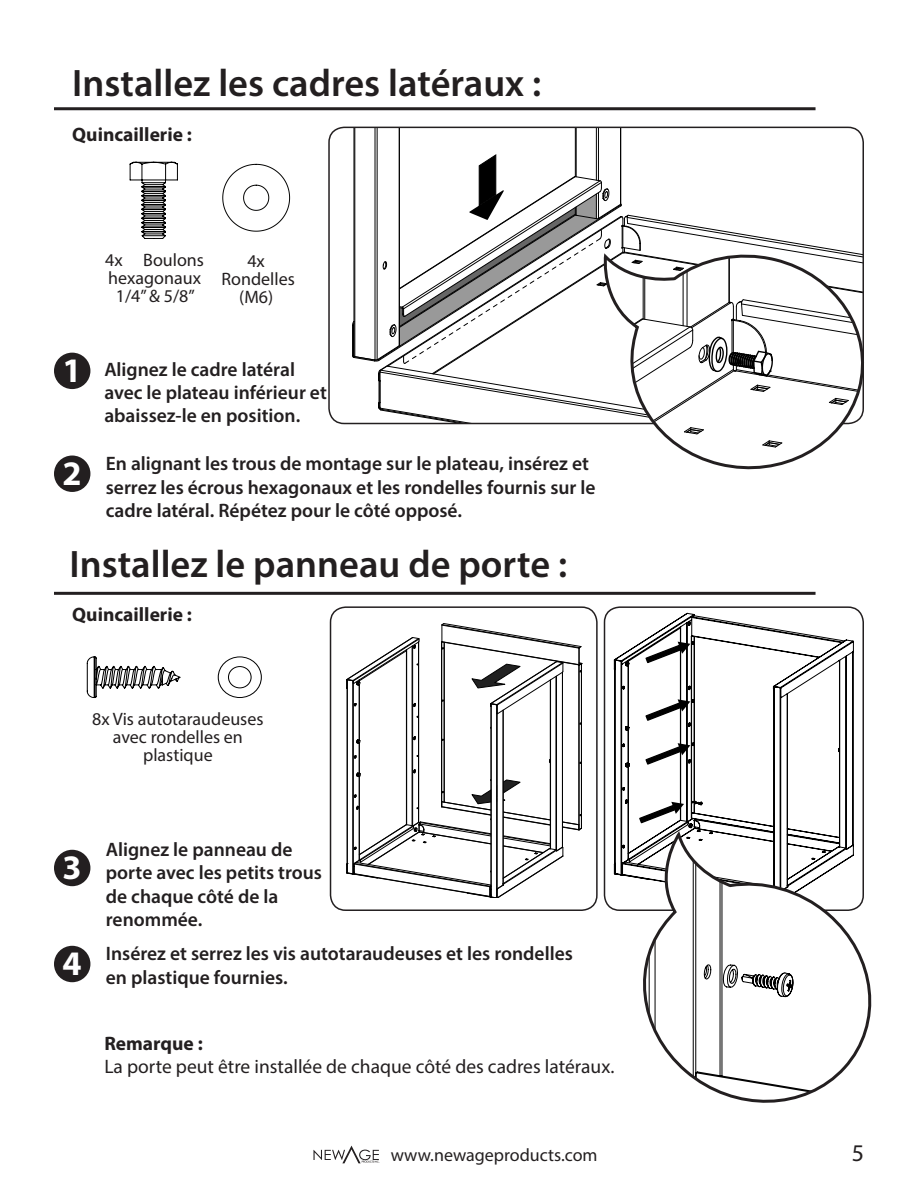
<style>
.page{position:relative;width:918px;height:1188px;background:#fff}
.page>*{position:absolute;margin:0;border:0;box-sizing:border-box;transform-origin:0 0}
.t1{font:600 38.4px "Myriad Pro";color:#231f20}
.t2{font:700 34.5px "Myriad Pro";color:#fff}
.t3{font:24px "Myriad Pro";color:#231f20}
.t4{font:600 19.5px/23.4px "Myriad Pro";color:#231f20}
.t5{font:19.5px "Myriad Pro";color:#231f20}
.t6{font:700 19.5px "Myriad Pro";color:#231f20}
.t7{font:18px/18px "Myriad Pro";color:#231f20}
</style>
<div class="page">
<svg style="left:314px;top:1146px;width:66px;height:17px"></svg>
<hr style="left:576px;top:127px;width:1px;height:50px;background:#000">
<hr style="left:596px;top:127px;width:1px;height:53px;background:#000">
<hr style="left:598px;top:127px;width:1px;height:54px;background:#000">
<hr style="left:355px;top:127px;width:1px;height:230px;background:#000">
<hr style="left:575px;top:127px;width:1px;height:50px;background:#000">
<hr style="left:354px;top:127px;width:1px;height:229px;background:#000">
<hr style="left:377px;top:127px;width:1px;height:233px;background:#000">
<hr style="left:375px;top:127px;width:1px;height:233px;background:#000">
<hr style="left:620px;top:127px;width:1px;height:77px;background:#000">
<hr style="left:399px;top:127px;width:1px;height:218px;background:#000">
<svg style="left:346px;top:623px;width:236px;height:275px"></svg>
<div style="left:330px;top:606px;width:268px;height:305px;border:2px solid #231f20;border-radius:15px"></div>
<svg style="left:614px;top:613px;width:240px;height:264px"></svg>
<svg style="left:644px;top:642px;width:46px;height:22px"></svg>
<svg style="left:644px;top:699px;width:46px;height:23px"></svg>
<svg style="left:644px;top:743px;width:46px;height:23px"></svg>
<svg style="left:638px;top:802px;width:46px;height:22px"></svg>
<div style="left:604px;top:606px;width:260px;height:305px;border:2px solid #231f20;border-radius:15px"></div>
<div style="left:54px;top:353px;width:36px;height:36px;background:#231f20;border-radius:50%"></div>
<div style="left:54px;top:456px;width:36px;height:36px;background:#231f20;border-radius:50%"></div>
<div style="left:54px;top:850px;width:36px;height:36px;background:#231f20;border-radius:50%"></div>
<div style="left:54px;top:946px;width:36px;height:36px;background:#231f20;border-radius:50%"></div>
<hr style="left:54px;top:107px;width:762px;height:3px;background:#231f20">
<hr style="left:54px;top:592px;width:762px;height:3px;background:#231f20">
<svg style="left:352px;top:154px;width:512px;height:271px"></svg>
<svg style="left:601px;top:251px;width:263px;height:219px"></svg>
<svg style="left:631px;top:834px;width:241px;height:269px"></svg>
<svg style="left:130px;top:162px;width:48px;height:77px"></svg>
<svg style="left:222px;top:164px;width:68px;height:68px"></svg>
<svg style="left:87px;top:656px;width:94px;height:42px"></svg>
<div style="left:228px;top:666px;width:24px;height:22px;border:1px solid #000;border-radius:50%"></div>
<div style="left:218px;top:656px;width:44px;height:42px;border:1px solid #000;border-radius:50%"></div>
<p class="t1" style="left:72px;top:59px;width:470px">Installez les cadres latéraux :</p>
<p class="t6" style="left:72px;top:122px;width:121px">Quincaillerie :</p>
<p class="t7" style="left:105px;top:250px;width:100px">4x Boulons hexagonaux</p>
<p class="t7" style="left:116px;top:286px;width:81px">1/4” &amp; 5/8”</p>
<p class="t7" style="left:247px;top:251px;width:19px">4x</p>
<p class="t7" style="left:221px;top:269px;width:75px">Rondelles</p>
<p class="t7" style="left:239px;top:287px;width:35px">(M6)</p>
<p class="t2" style="left:63px;top:348px;width:21px">1</p>
<p class="t2" style="left:63px;top:451px;width:21px">2</p>
<p class="t4" style="left:104px;top:357px;width:224px">Alignez le cadre latéral avec le plateau inférieur et abaissez-le en position.</p>
<p class="t4" style="left:106px;top:451px;width:491px">En alignant les trous de montage sur le plateau, insérez et serrez les écrous hexagonaux et les rondelles fournis sur le cadre latéral. Répétez pour le côté opposé.</p>
<p class="t1" style="left:69px;top:540px;width:499px">Installez le panneau de porte :</p>
<p class="t6" style="left:72px;top:602px;width:121px">Quincaillerie :</p>
<p class="t7" style="left:92px;top:710px;width:173px;text-align:center">8x Vis autotaraudeuses avec rondelles en plastique</p>
<p class="t2" style="left:63px;top:845px;width:21px">3</p>
<p class="t2" style="left:63px;top:941px;width:21px">4</p>
<p class="t4" style="left:106px;top:837px;width:218px">Alignez le panneau de porte avec les petits trous de chaque côté de la</p>
<p class="t4" style="left:106px;top:907px;width:98px">renommée.</p>
<p class="t4" style="left:106px;top:942px;width:469px">Insérez et serrez les vis autotaraudeuses et les rondelles en plastique fournies.</p>
<p class="t6" style="left:104px;top:1031px;width:100px">Remarque :</p>
<p class="t5" style="left:104px;top:1055px;width:512px">La porte peut être installée de chaque côté des cadres latéraux.</p>
<p class="t7" style="left:391px;top:1145px;width:208px">www.newageproducts.com</p>
<p class="t3" style="left:852px;top:1138px;width:14px">5</p>
</div>
